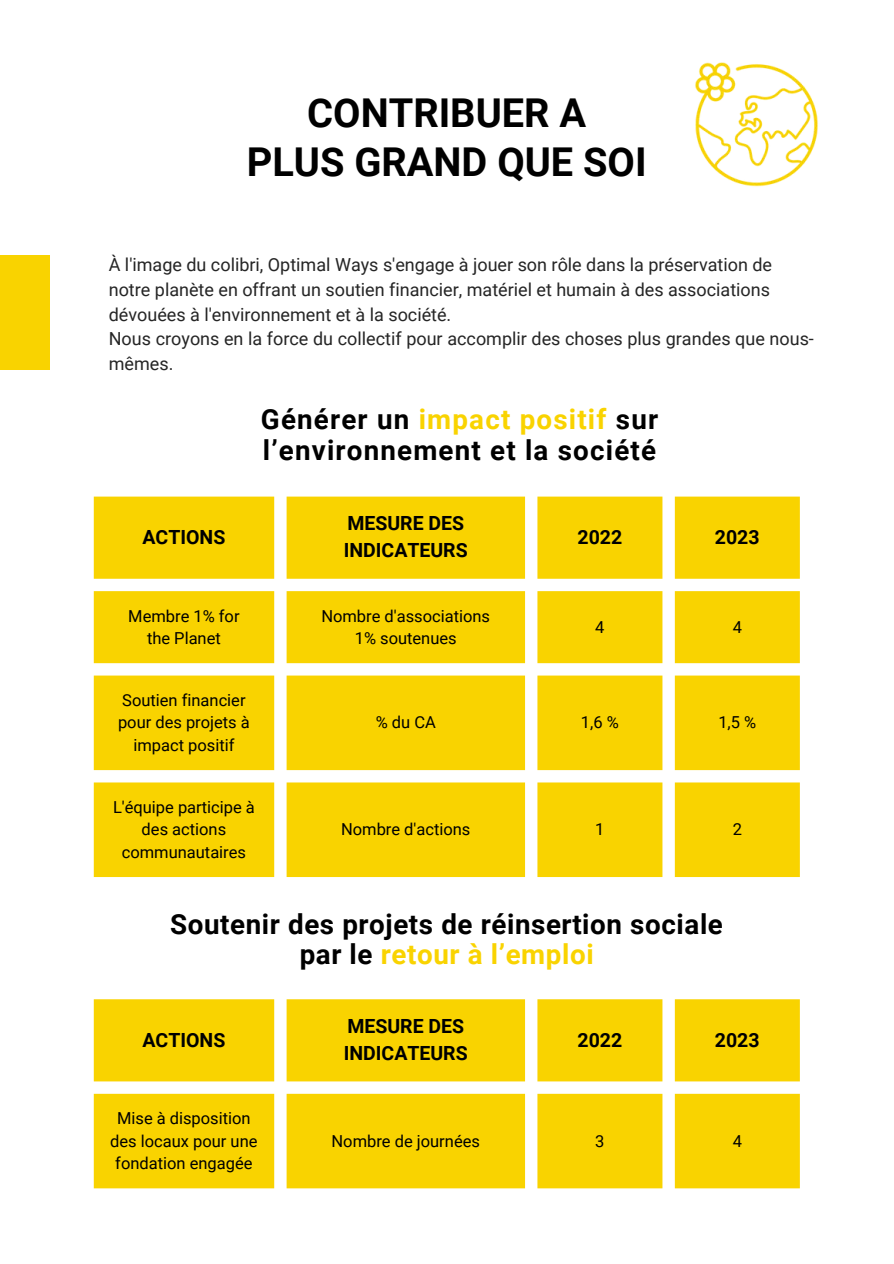
<style>
.page{position:relative;width:894px;height:1264px;background:#fff}
.page>*{position:absolute;margin:0;border:0;box-sizing:border-box;transform-origin:0 0}
.t1{font:700 39.75px/49.5px "Roboto";color:#000;text-align:center}
.t2{font:700 27.75px/30.3px "Roboto";letter-spacing:.02em;color:#000;text-align:center}
.t3{font:700 27.75px/30.3px "Roboto";letter-spacing:.045em;color:#000}
.t4{font:700 19.5px/27px "Roboto";color:#000}
.t5{font:18px/24.8px "Roboto";color:#252525}
.t6{font:16.5px/22.5px "Roboto";color:#000;text-align:center}
.s1{color:#f9d300}
</style>
<div class="page">
<svg style="left:94px;top:496px;width:705px;height:381px;background:#f9d925"></svg>
<div style="left:0;top:255px;width:50px;height:114px;background:#f9d300"></div>
<img style="left:695px;top:62px;width:123px;height:125px">
<svg style="left:94px;top:999px;width:705px;height:189px;background:#f9d81d"></svg>
<p class="t1" style="left:246px;top:88px;width:401px">CONTRIBUER A<br>PLUS GRAND QUE SOI</p>
<p class="t5" style="left:109px;top:253px;width:664px">À l'image du colibri, Optimal Ways s'engage à jouer son rôle dans la préservation de</p>
<p class="t5" style="left:109px;top:277px;width:662px">notre planète en offrant un soutien financier, matériel et humain à des associations</p>
<p class="t5" style="left:109px;top:302px;width:344px">dévouées à l'environnement et à la société.</p>
<p class="t5" style="left:109px;top:327px;width:706px">Nous croyons en la force du collectif pour accomplir des choses plus grandes que nous&shy;mêmes.</p>
<p class="t3" style="left:261px;top:404px;width:398px">Générer un <span class="s1">impact positif</span> sur l’environnement et la société</p>
<p class="t4" style="left:142px;top:523px;width:84px">ACTIONS</p>
<p class="t6" style="left:128px;top:604px;width:113px">Membre 1% for</p>
<p class="t6" style="left:147px;top:627px;width:75px">the Planet</p>
<p class="t6" style="left:118px;top:689px;width:133px">Soutien financier pour des projets à impact positif</p>
<p class="t6" style="left:113px;top:796px;width:143px">L'équipe participe à des actions communautaires</p>
<h1 class="t4" style="left:344px;top:510px;width:125px">MESURE DES<br>INDICATEURS</h1>
<h2 class="t6" style="left:321px;top:604px;width:170px">Nombre d'associations</h2>
<p class="t6" style="left:354px;top:627px;width:103px">1% soutenues</p>
<p class="t4" style="left:577px;top:523px;width:46px">2022</p>
<p class="t4" style="left:714px;top:523px;width:46px">2023</p>
<p class="t6" style="left:595px;top:616px;width:11px">4</p>
<p class="t6" style="left:732px;top:616px;width:11px">4</p>
<p class="t6" style="left:375px;top:711px;width:62px">% du CA</p>
<p class="t6" style="left:580px;top:711px;width:39px">1,6 %</p>
<p class="t6" style="left:718px;top:711px;width:39px">1,5 %</p>
<p class="t6" style="left:341px;top:818px;width:131px">Nombre d'actions</p>
<p class="t6" style="left:595px;top:818px;width:11px">1</p>
<p class="t6" style="left:732px;top:818px;width:11px">2</p>
<h2 class="t2" style="left:170px;top:909px;width:554px">Soutenir des projets de réinsertion sociale par le <span class="s1">retour à l’emploi</span></h2>
<p class="t4" style="left:142px;top:1026px;width:84px">ACTIONS</p>
<p class="t6" style="left:110px;top:1107px;width:149px">Mise à disposition des locaux pour une fondation engagée</p>
<p class="t4" style="left:344px;top:1012px;width:125px">MESURE DES<br>INDICATEURS</p>
<p class="t4" style="left:577px;top:1026px;width:46px">2022</p>
<p class="t4" style="left:714px;top:1026px;width:46px">2023</p>
<p class="t6" style="left:331px;top:1129px;width:150px">Nombre de journées</p>
<p class="t6" style="left:595px;top:1129px;width:11px">3</p>
<p class="t6" style="left:732px;top:1129px;width:11px">4</p>
</div>
